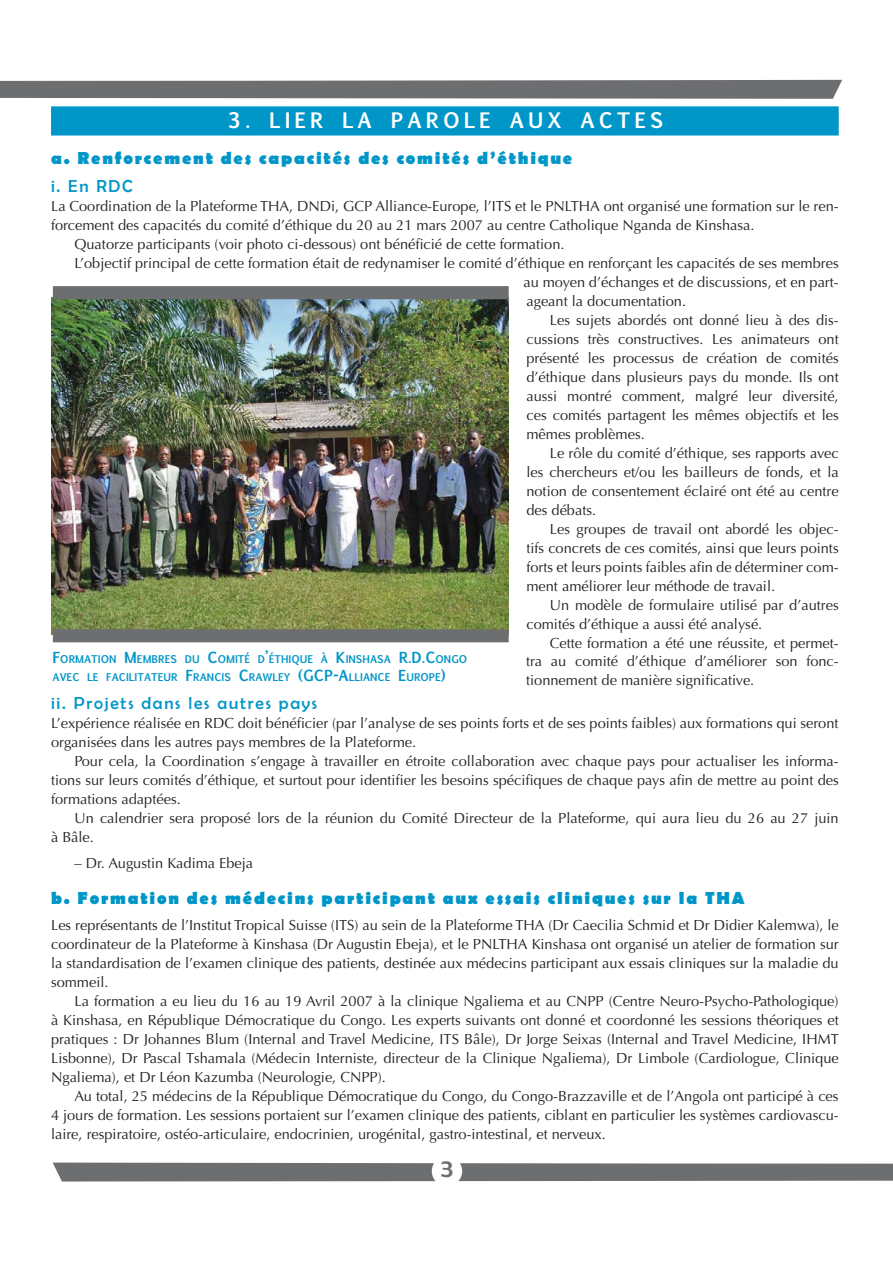
<style>
.page{position:relative;width:893px;height:1263px;background:#fff}
.page>*{position:absolute;margin:0;border:0;box-sizing:border-box;transform-origin:0 0}
.t1{font:26.25px "Berlin Sans FB";color:#6d6e70}
.t2{font:700 20.4px "Euphemia UCAS";letter-spacing:.2em;color:#fff}
.t3{font:700 17.55px "Berlin Sans FB";letter-spacing:.1em;color:#0096c8}
.t4{font:17.55px "Berlin Sans FB";letter-spacing:.1em;color:#0096c8}
.t5{font:14.55px/18.9px "Optima";color:#231f20;text-align:justify}
.t6{font:700 10.2px/17.5px "Euphemia UCAS";color:#0096c8}
.s1{font-size:14.55px}
</style>
<div class="page">
<svg style="left:0;top:79px;width:842px;height:20px;background:#7c7d7f"></svg>
<svg style="left:53px;top:1162px;width:840px;height:20px;background:#7d7d7f"></svg>
<img style="left:51px;top:298px;width:458px;height:336px">
<div style="left:432px;top:1156px;width:30px;height:30px;background:#fff;border-radius:50%"></div>
<div style="left:53px;top:286px;width:456px;height:13px;background:#6d6e70"></div>
<div style="left:51px;top:106px;width:788px;height:30px;background:#0096c8"></div>
<div style="left:53px;top:629px;width:456px;height:13px;background:#6d6e70"></div>
<h2 class="t2" style="left:228px;top:109px;width:437px">3. LIER LA PAROLE AUX ACTES</h2>
<p class="t3" style="left:51px;top:152px;width:523px">a. Renforcement des capacités des comités d’éthique</p>
<p class="t4" style="left:51px;top:176px;width:83px">i. En RDC</p>
<p class="t5" style="left:51px;top:198px;width:789px">La Coordination de la Plateforme THA, DNDi, GCP Alliance-Europe, l’ITS et le PNLTHA ont organisé une formation sur le ren-</p>
<p class="t5" style="left:51px;top:217px;width:705px">forcement des capacités du comité d’éthique du 20 au 21 mars 2007 au centre Catholique Nganda de Kinshasa.</p>
<p class="t5" style="left:74px;top:236px;width:492px">Quatorze participants (voir photo ci-dessous) ont bénéficié de cette formation.</p>
<p class="t5" style="left:74px;top:255px;width:766px">L’objectif principal de cette formation était de redynamiser le comité d’éthique en renforçant les capacités de ses membres</p>
<p class="t5" style="left:524px;top:274px;width:317px">au moyen d’échanges et de discussions, et en part-</p>
<p class="t5" style="left:526px;top:293px;width:161px">ageant la documentation.</p>
<p class="t5" style="left:550px;top:312px;width:290px">Les sujets abordés ont donné lieu à des dis-</p>
<p class="t5" style="left:526px;top:331px;width:314px">cussions très constructives. Les animateurs ont</p>
<p class="t5" style="left:526px;top:350px;width:314px">présenté les processus de création de comités</p>
<p class="t5" style="left:526px;top:369px;width:314px">d’éthique dans plusieurs pays du monde. Ils ont</p>
<p class="t5" style="left:526px;top:388px;width:314px">aussi montré comment, malgré leur diversité,</p>
<p class="t5" style="left:526px;top:407px;width:314px">ces comités partagent les mêmes objectifs et les</p>
<p class="t5" style="left:526px;top:426px;width:120px">mêmes problèmes.</p>
<p class="t5" style="left:550px;top:445px;width:290px">Le rôle du comité d’éthique, ses rapports avec</p>
<p class="t5" style="left:526px;top:464px;width:314px">les chercheurs et/ou les bailleurs de fonds, et la</p>
<p class="t5" style="left:526px;top:483px;width:314px">notion de consentement éclairé ont été au centre</p>
<p class="t5" style="left:526px;top:502px;width:71px">des débats.</p>
<p class="t5" style="left:550px;top:521px;width:290px">Les groupes de travail ont abordé les objec-</p>
<p class="t5" style="left:526px;top:540px;width:314px">tifs concrets de ces comités, ainsi que leurs points</p>
<p class="t5" style="left:526px;top:559px;width:314px">forts et leurs points faibles afin de déterminer com-</p>
<p class="t5" style="left:526px;top:578px;width:250px">ment améliorer leur méthode de travail.</p>
<p class="t5" style="left:550px;top:597px;width:290px">Un modèle de formulaire utilisé par d’autres</p>
<p class="t5" style="left:526px;top:616px;width:237px">comités d’éthique a aussi été analysé.</p>
<p class="t5" style="left:550px;top:635px;width:290px">Cette formation a été une réussite, et permet-</p>
<p class="t5" style="left:526px;top:653px;width:314px">tra au comité d’éthique d’améliorer son fonc-</p>
<p class="t5" style="left:526px;top:672px;width:230px">tionnement de manière significative.</p>
<p class="t4" style="left:51px;top:693px;width:268px">ii. Projets dans les autres pays</p>
<p class="t5" style="left:51px;top:715px;width:789px">L’expérience réalisée en RDC doit bénéficier (par l’analyse de ses points forts et de ses points faibles) aux formations qui seront organisées dans les autres pays membres de la Plateforme.</p>
<p class="t5" style="left:51px;top:753px;width:789px;text-indent:23px">Pour cela, la Coordination s’engage à travailler en étroite collaboration avec chaque pays pour actualiser les informa&shy;tions sur leurs comités d’éthique, et surtout pour identifier les besoins spécifiques de chaque pays afin de mettre au point des formations adaptées.</p>
<p class="t5" style="left:51px;top:810px;width:789px;text-indent:23px">Un calendrier sera proposé lors de la réunion du Comité Directeur de la Plateforme, qui aura lieu du 26 au 27 juin à Bâle.</p>
<p class="t5" style="left:74px;top:855px;width:180px">– Dr. Augustin Kadima Ebeja</p>
<p class="t3" style="left:51px;top:891px;width:695px">b. Formation des médecins participant aux essais cliniques sur la THA</p>
<p class="t5" style="left:51px;top:917px;width:789px">Les représentants de l’Institut Tropical Suisse (ITS) au sein de la Plateforme THA (Dr Caecilia Schmid et Dr Didier Kalemwa), le coordinateur de la Plateforme à Kinshasa (Dr Augustin Ebeja), et le PNLTHA Kinshasa ont organisé un atelier de formation sur la standardisation de l’examen clinique des patients, destinée aux médecins participant aux essais cliniques sur la maladie du sommeil.</p>
<p class="t5" style="left:51px;top:993px;width:789px;text-indent:23px">La formation a eu lieu du 16 au 19 Avril 2007 à la clinique Ngaliema et au CNPP (Centre Neuro-Psycho-Pathologique) à Kinshasa, en République Démocratique du Congo. Les experts suivants ont donné et coordonné les sessions théoriques et pratiques : Dr Johannes Blum (Internal and Travel Medicine, ITS Bâle), Dr Jorge Seixas (Internal and Travel Medicine, IHMT Lisbonne), Dr Pascal Tshamala (Médecin Interniste, directeur de la Clinique Ngaliema), Dr Limbole (Cardiologue, Clinique Ngaliema), et Dr Léon Kazumba (Neurologie, CNPP).</p>
<p class="t5" style="left:51px;top:1088px;width:789px;text-indent:23px">Au total, 25 médecins de la République Démocratique du Congo, du Congo-Brazzaville et de l’Angola ont participé à ces 4 jours de formation. Les sessions portaient sur l’examen clinique des patients, ciblant en particulier les systèmes cardiovascu&shy;laire, respiratoire, ostéo-articulaire, endocrinien, urogénital, gastro-intestinal, et nerveux.</p>
<h1 class="t1" style="left:441px;top:1153px;width:14px">3</h1>
<p class="t6" style="left:53px;top:651px;width:416px"><span class="s1">F</span>ORMATION <span class="s1">M</span>EMBRES DU <span class="s1">C</span>OMITÉ D<span class="s1">’</span>ÉTHIQUE À <span class="s1">K</span>INSHASA <span class="s1">R.D.C</span>ONGO<br>AVEC LE FACILITATEUR <span class="s1">F</span>RANCIS <span class="s1">C</span>RAWLEY <span class="s1">(GCP-A</span>LLIANCE <span class="s1">E</span>UROPE<span class="s1">)</span></p>
</div>
